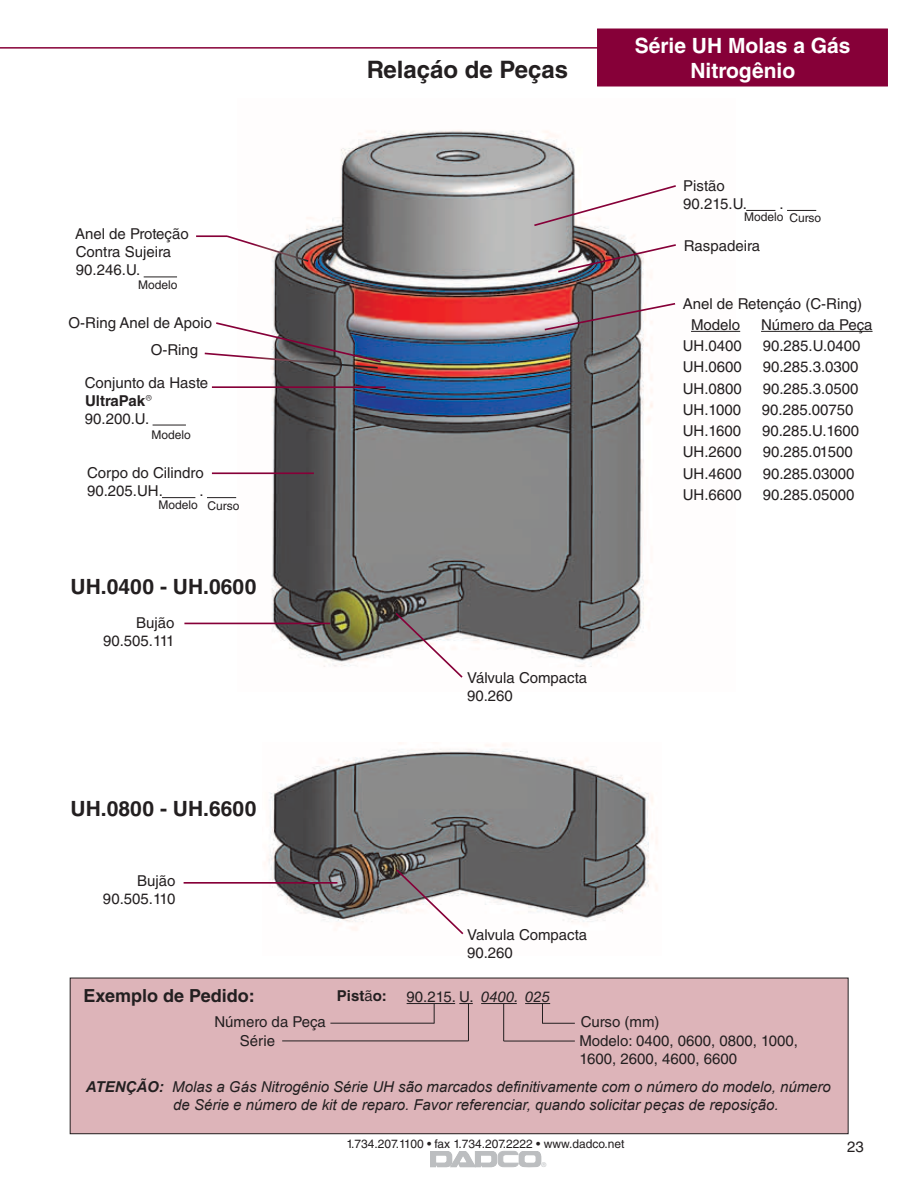
<style>
.page{position:relative;width:918px;height:1188px;background:#fff}
.page>*{position:absolute;margin:0;border:0;box-sizing:border-box;transform-origin:0 0}
.t1{font:700 24px "Helvetica LT Std";color:#231f20}
.t2{font:700 21px "Helvetica LT Std";color:#231f20}
.t3{font:700 21px/25.2px "Helvetica LT Std";color:#fff;text-align:center}
.t4{font:700 18px "Helvetica LT Std";color:#231f20}
.t5{font:15px/18px "Helvetica LT Std";color:#231f20}
.t6{font:italic 15px/18px "Arial";color:#231f20}
.t7{font:12px "Helvetica LT Std";color:#231f20}
.t8{font:6.45px "Helvetica LT Std";color:#bcbec0}
.s1{font-weight:700}
.s2{font-style:italic}
</style>
<div class="page">
<div style="left:597px;top:29px;width:291px;height:57px;background:#860038"></div>
<hr style="left:0;top:47px;width:621px;height:2px;background:#860038">
<svg style="left:430px;top:1151px;width:111px;height:16px"></svg>
<img style="left:267px;top:743px;width:391px;height:188px">
<div style="left:70px;top:978px;width:778px;height:156px;background:#ddb4b9"></div>
<div style="left:70px;top:978px;width:778px;height:156px;border:1px solid #231f20"></div>
<img style="left:238px;top:130px;width:498px;height:537px">
<hr style="left:407px;top:1003px;width:48px;height:1px;background:#231f20">
<svg style="left:459px;top:1003px;width:14px;height:1px"></svg>
<hr style="left:481px;top:1003px;width:36px;height:1px;background:#231f20">
<svg style="left:434px;top:1004px;width:1px;height:19px"></svg>
<hr style="left:468px;top:1003px;width:1px;height:38px;background:#231f20">
<hr style="left:503px;top:1004px;width:1px;height:37px;background:#231f20">
<svg style="left:525px;top:1003px;width:25px;height:20px"></svg>
<hr style="left:212px;top:472px;width:102px;height:2px;background:#860038">
<hr style="left:144px;top:277px;width:33px;height:1px;background:#231f20">
<hr style="left:196px;top:235px;width:31px;height:2px;background:#860038">
<svg style="left:225px;top:234px;width:85px;height:29px"></svg>
<hr style="left:212px;top:386px;width:174px;height:2px;background:#860038">
<hr style="left:153px;top:425px;width:33px;height:1px;background:#231f20">
<svg style="left:543px;top:302px;width:134px;height:30px"></svg>
<hr style="left:162px;top:497px;width:33px;height:1px;background:#231f20">
<svg style="left:207px;top:497px;width:29px;height:1px"></svg>
<svg style="left:746px;top:210px;width:29px;height:1px"></svg>
<svg style="left:787px;top:210px;width:29px;height:1px"></svg>
<hr style="left:330px;top:1023px;width:104px;height:1px;background:#231f20">
<hr style="left:282px;top:1041px;width:186px;height:1px;background:#231f20">
<hr style="left:504px;top:1041px;width:71px;height:1px;background:#231f20">
<hr style="left:542px;top:1023px;width:33px;height:1px;background:#231f20">
<img style="left:556px;top:243px;width:122px;height:31px">
<svg style="left:532px;top:184px;width:146px;height:43px"></svg>
<svg style="left:394px;top:611px;width:70px;height:67px"></svg>
<hr style="left:184px;top:623px;width:146px;height:1px;background:#860038">
<hr style="left:691px;top:331px;width:49px;height:1px;background:#231f20">
<hr style="left:761px;top:331px;width:112px;height:1px;background:#231f20">
<img style="left:204px;top:321px;width:178px;height:49px">
<svg style="left:395px;top:868px;width:70px;height:67px"></svg>
<hr style="left:184px;top:882px;width:154px;height:2px;background:#860038">
<p class="t5" style="left:75px;top:225px;width:115px">Anel de Proteção<br>Contra Sujeira<br>90.246.U.</p>
<p class="t7" style="left:138px;top:277px;width:41px">Modelo</p>
<p class="t5" style="left:151px;top:310px;width:63px;line-height:26.4px;text-indent:-82px">O-Ring Anel de Apoio<br>O-Ring</p>
<p class="t5" style="left:85px;top:373px;width:125px">Conjunto da Haste<br><span class="s1">UltraPak</span><span class="s2">®<br></span>90.200.U.</p>
<p class="t7" style="left:151px;top:427px;width:41px">Modelo</p>
<p class="t5" style="left:87px;top:464px;width:118px">Corpo do Cilindro<br>90.205.UH.</p>
<p class="t5" style="left:200px;top:482px;width:6px">.</p>
<p class="t7" style="left:158px;top:498px;width:82px">Modelo Curso</p>
<h2 class="t2" style="left:71px;top:574px;width:188px">UH.0400 - UH.0600</h2>
<p class="t5" style="left:103px;top:614px;width:73px;text-align:right">Bujão<br>90.505.111</p>
<h2 class="t2" style="left:71px;top:796px;width:188px">UH.0800 - UH.6600</h2>
<p class="t5" style="left:103px;top:871px;width:74px;text-align:right">Bujão<br>90.505.110</p>
<h1 class="t1" style="left:367px;top:55px;width:203px">Relaçáo de Peças</h1>
<h2 class="t3" style="left:635px;top:32px;width:217px">Série UH Molas a Gás<br>Nitrogênio</h2>
<p class="t5" style="left:683px;top:177px;width:65px">Pistão<br>90.215.U.</p>
<p class="t5" style="left:780px;top:195px;width:6px">.</p>
<p class="t7" style="left:744px;top:210px;width:79px">Modelo Curso</p>
<p class="t5" style="left:684px;top:237px;width:78px">Raspadeira</p>
<p class="t5" style="left:691px;top:293px;width:173px;line-height:21.3px;text-indent:-8px">Anel de Retençáo (C-Ring)<br>Modelo</p>
<p class="t5" style="left:761px;top:316px;width:113px">Número da Peça</p>
<p class="t5" style="left:683px;top:337px;width:61px">UH.0400</p>
<p class="t5" style="left:763px;top:337px;width:99px">90.285.U.0400</p>
<p class="t5" style="left:683px;top:358px;width:61px">UH.0600</p>
<p class="t5" style="left:763px;top:358px;width:97px">90.285.3.0300</p>
<p class="t5" style="left:683px;top:379px;width:61px">UH.0800</p>
<p class="t5" style="left:763px;top:379px;width:97px">90.285.3.0500</p>
<p class="t5" style="left:683px;top:401px;width:60px">UH.1000</p>
<p class="t5" style="left:762px;top:401px;width:93px">90.285.00750</p>
<p class="t5" style="left:683px;top:422px;width:60px">UH.1600</p>
<p class="t5" style="left:762px;top:422px;width:99px">90.285.U.1600</p>
<p class="t5" style="left:683px;top:443px;width:61px">UH.2600</p>
<p class="t5" style="left:763px;top:443px;width:92px">90.285.01500</p>
<p class="t5" style="left:683px;top:464px;width:61px">UH.4600</p>
<p class="t5" style="left:763px;top:464px;width:93px">90.285.03000</p>
<p class="t5" style="left:683px;top:485px;width:61px">UH.6600</p>
<p class="t5" style="left:763px;top:485px;width:93px">90.285.05000</p>
<p class="t5" style="left:467px;top:669px;width:121px">Válvula Compacta<br>90.260</p>
<p class="t5" style="left:467px;top:925px;width:121px">Valvula Compacta<br>90.260</p>
<p class="t4" style="left:83px;top:985px;width:173px">Exemplo de Pedido:</p>
<p class="t5" style="left:337px;top:988px;width:215px"><span class="s1">Pist</span>ã<span class="s1">o:</span> 90.215. U. <span class="s2">0400. 025</span></p>
<p class="t5" style="left:214px;top:1013px;width:113px">Número da Peça</p>
<p class="t5" style="left:581px;top:1013px;width:80px">Curso (mm)</p>
<p class="t5" style="left:240px;top:1031px;width:37px">Série</p>
<p class="t5" style="left:579px;top:1032px;width:220px">Modelo: 0400, 0600, 0800, 1000,<br>1600, 2600, 4600, 6600</p>
<p class="t6" style="left:173px;top:1078px;width:659px;text-indent:-87px"><span class="s1">ATENÇÃO:</span> Molas a Gás Nitrogênio Série UH são marcados definitivamente com o número do modelo, número de Série e número de kit de reparo. Favor referenciar, quando solicitar peças de reposição.</p>
<p class="t7" style="left:346px;top:1137px;width:280px">1.734.207.1100 • fax 1.734.207.2222 • www.dadco.net</p>
<p class="t8" style="left:541px;top:1161px;width:6px">®</p>
<p class="t5" style="left:847px;top:1138px;width:18px">23</p>
</div>
